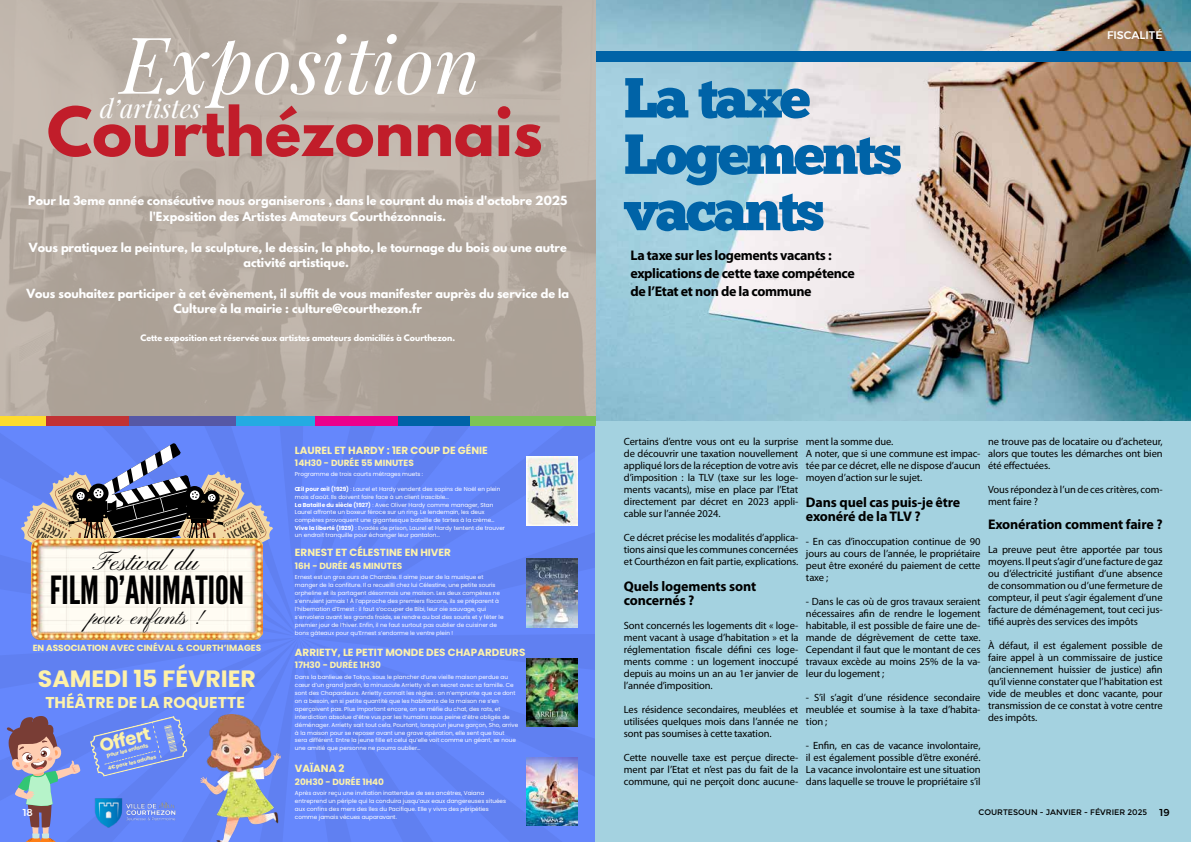
<style>
.page{position:relative;width:1191px;height:842px;background:#fff}
.page>*{position:absolute;margin:0;border:0;box-sizing:border-box;transform-origin:0 0}
.t1{font:italic 78.7px "Playfair Display";color:#fff}
.t2{font:700 60.1px "League Spartan";color:#c11d2a}
.t3{font:56.3px/56.4px "Chunk Five";letter-spacing:-.05em;color:#0063a7}
.t4{font:38.7px "League Gothic";color:#000}
.t5{font:26.7px "Pinyon Script";color:#000}
.t6{font:italic 25.9px "Playfair Display";color:#fff}
.t7{font:700 23.6px "Poppins";color:#fef1a8}
.t8{font:22px "Pinyon Script";color:#000}
.t9{font:700 18.2px "Poppins";color:#fdf2ab}
.t10{font:700 15.7px "Poppins";color:#fdf2ab}
.t11{font:700 14px/14px "Myriad Pro";letter-spacing:-.02em;color:#000}
.t12{font:700 11.2px/15.4px "League Spartan";color:#fff;text-align:center}
.t13{font:500 11px "Montserrat";color:#fff}
.t14{font:10.5px/12px "Myriad Pro";letter-spacing:-.01em;color:#000;text-align:justify}
.t15{font:700 10.4px "Poppins";color:#fdf2ab}
.t16{font:500 10px "Montserrat";color:#fff}
.t17{font:500 10px "Montserrat";color:#000}
.t18{font:700 8.9px "Poppins";color:#fdf2ab}
.t19{font:8px "Montserrat";color:#000}
.t20{font:700 7.9px "League Spartan";color:#fff}
.t21{font:5.7px/8px "Poppins";color:#fff}
.t22{font:700 5.4px "Poppins";color:#fdf2ab}
.t23{font:700 5.2px "Poppins";color:#fdf2ab}
.s1{font-weight:700}
</style>
<div class="page">
<svg style="left:0;top:425px;width:595px;height:417px;background:#788fe0"></svg>
<img style="left:595px;top:0;width:596px;height:421px">
<div style="left:595px;top:421px;width:596px;height:421px;background:#a4d2e0"></div>
<div style="left:0;top:52px;width:1191px;height:10px;background:#0063a7"></div>
<svg style="left:0;top:0;width:595px;height:416px;background:#b6aba1"></svg>
<div style="left:0;top:416px;width:92px;height:9px;background:#fddb2e"></div>
<div style="left:46px;top:416px;width:125px;height:9px;background:#c13234"></div>
<div style="left:129px;top:416px;width:125px;height:9px;background:#5658a6"></div>
<div style="left:236px;top:416px;width:125px;height:9px;background:#24abe2"></div>
<div style="left:316px;top:416px;width:125px;height:9px;background:#ec008c"></div>
<div style="left:399px;top:416px;width:125px;height:9px;background:#0063a7"></div>
<div style="left:470px;top:416px;width:125px;height:9px;background:#7dc357"></div>
<h1 class="t1" style="left:121px;top:3px;width:361px">Exposition</h1>
<h3 class="t6" style="left:100px;top:88px;width:102px">d’artistes</h3>
<h2 class="t2" style="left:47px;top:85px;width:497px">Courthézonnais</h2>
<p class="t12" style="left:28px;top:193px;width:541px">Pour la 3eme année consécutive nous organiserons , dans le courant du mois d'octobre 2025 l'Exposition des Artistes Amateurs Courthézonnais.</p>
<p class="t12" style="left:29px;top:239px;width:539px">Vous pratiquez la peinture, la sculpture, le dessin, la photo, le tournage du bois ou une autre activité artistique.</p>
<p class="t12" style="left:26px;top:285px;width:544px">Vous souhaitez participer à cet évènement, il suffit de vous manifester auprès du service de la<br>Culture à la mairie : culture@courthezon.fr</p>
<p class="t20" style="left:140px;top:332px;width:316px">Cette exposition est réservée aux artistes amateurs domiciliés à Courthezon.</p>
<h3 class="t5" style="left:94px;top:547px;width:106px">Festival du</h3>
<h3 class="t4" style="left:50px;top:567px;width:196px">FILM D’ANIMATION</h3>
<h3 class="t8" style="left:90px;top:605px;width:116px">pour enfants !</h3>
<p class="t18" style="left:33px;top:643px;width:230px">EN ASSOCIATION AVEC CINÉVAL &amp; COURTH’IMAGES</p>
<h3 class="t7" style="left:38px;top:665px;width:220px">SAMEDI 15 FÉVRIER</h3>
<h3 class="t10" style="left:45px;top:693px;width:201px">THÉÂTRE DE LA ROQUETTE</h3>
<h3 class="t9" style="left:97px;top:736px;width:53px;rotate:-14deg">Offert</h3>
<p class="t22" style="left:106px;top:752px;width:44px;rotate:-14deg">pour les enfants</p>
<p class="t23" style="left:107px;top:765px;width:51px;rotate:-14deg">4€ pour les adultes</p>
<p class="t16" style="left:23px;top:804px;width:12px">18</p>
<p class="t15" style="left:295px;top:444px;width:194px">LAUREL ET HARDY : 1ER COUP DE GÉNIE</p>
<p class="t18" style="left:295px;top:457px;width:120px">14H30 - DURÉE 55 MINUTES</p>
<p class="t21" style="left:295px;top:470px;width:130px">Programme de trois courts métrages muets :</p>
<p class="t21" style="left:295px;top:486px;width:212px;line-height:7.6px"><span class="s1">Œil pour œil (1929)</span> : Laurel et Hardy vendent des sapins de Noël en plein mois d'août. Ils doivent faire face à un client irascible...<br><span class="s1">La Bataille du siècle (1927)</span> : Avec Oliver Hardy comme manager, Stan Laurel affronte un boxeur féroce sur un ring. Le lendemain, les deux compères provoquent une gigantesque bataille de tartes à la crème… <span class="s1">Vive la liberté (1929)</span> : Evadés de prison, Laurel et Hardy tentent de trouver un endroit tranquille pour échanger leur pantalon...</p>
<p class="t15" style="left:295px;top:546px;width:157px">ERNEST ET CÉLESTINE EN HIVER</p>
<p class="t18" style="left:295px;top:561px;width:109px">16H - DURÉE 45 MINUTES</p>
<p class="t21" style="left:295px;top:573px;width:210px">Ernest est un gros ours de Charabie. Il aime jouer de la musique et manger de la confiture. Il a recueilli chez lui Célestine, une petite souris orpheline et ils partagent désormais une maison. Les deux compères ne s’ennuient jamais ! À l’approche des premiers flocons, ils se préparent à l’hibernation d’Ernest : il faut s’occuper de Bibi, leur oie sauvage, qui s’envolera avant les grands froids, se rendre au bal des souris et y fêter le premier jour de l’hiver. Enfin, il ne faut surtout pas oublier de cuisiner de bons gâteaux pour qu’Ernest s’endorme le ventre plein !</p>
<p class="t15" style="left:295px;top:646px;width:232px">ARRIETY, LE PETIT MONDE DES CHAPARDEURS</p>
<p class="t18" style="left:295px;top:659px;width:87px">17H30 - DURÉE 1H30</p>
<p class="t21" style="left:295px;top:673px;width:225px">Dans la banlieue de Tokyo, sous le plancher d’une vieille maison perdue au cœur d’un grand jardin, la minuscule Arrietty vit en secret avec sa famille. Ce sont des Chapardeurs. Arrietty connaît les règles : on n’emprunte que ce dont on a besoin, en si petite quantité que les habitants de la maison ne s’en aperçoivent pas. Plus important encore, on se méfie du chat, des rats, et interdiction absolue d’être vus par les humains sous peine d’être obligés de déménager. Arrietty sait tout cela. Pourtant, lorsqu’un jeune garçon, Sho, arrive à la maison pour se reposer avant une grave opération, elle sent que tout sera différent. Entre la jeune fille et celui qu’elle voit comme un géant, se noue une amitié que personne ne pourra oublier…</p>
<p class="t15" style="left:295px;top:762px;width:51px">VAÏANA 2</p>
<p class="t18" style="left:295px;top:777px;width:91px">20H30 - DURÉE 1H40</p>
<p class="t21" style="left:295px;top:789px;width:213px">Après avoir reçu une invitation inattendue de ses ancêtres, Vaiana entreprend un périple qui la conduira jusqu’aux eaux dangereuses situées aux confins des mers des îles du Pacifique. Elle y vivra des péripéties comme jamais vécues auparavant.</p>
<h3 class="t3" style="left:624px;top:70px;width:280px">La taxe<br>Logements vacants</h3>
<h3 class="t11" style="left:630px;top:246px;width:226px;line-height:18px">La taxe sur les logements vacants : explications de cette taxe compétence de l’Etat et non de la commune</h3>
<p class="t13" style="left:1107px;top:26px;width:57px">FISCALITÉ</p>
<p class="t14" style="left:624px;top:435px;width:176px">Certains d’entre vous ont eu la surprise de découvrir une taxation nouvellement appliqué lors de la réception de votre avis d’imposition : la TLV (taxe sur les loge&shy;ments vacants), mise en place par l’Etat directement par décret en 2023 appli&shy;cable sur l’année 2024.</p>
<p class="t14" style="left:624px;top:531px;width:176px">Ce décret précise les modalités d’applica&shy;tions ainsi que les communes concernées et Courthézon en fait partie, explications.</p>
<h3 class="t11" style="left:624px;top:579px;width:134px">Quels logements sont concernés ?</h3>
<p class="t14" style="left:624px;top:619px;width:176px">Sont concernés les logements dit « loge&shy;ment vacant à usage d’habitation » et la réglementation fiscale défini ces loge&shy;ments comme : un logement inoccupé depuis au moins un an au 1er janvier de l’année d’imposition.</p>
<p class="t14" style="left:624px;top:703px;width:176px">Les résidence secondaires, meublées et utilisées quelques mois dans l’année ne sont pas soumises à cette taxation.</p>
<p class="t14" style="left:624px;top:751px;width:176px">Cette nouvelle taxe est perçue directe&shy;ment par l’Etat et n’est pas du fait de la commune, qui ne perçoit donc aucune-</p>
<p class="t14" style="left:806px;top:435px;width:176px;text-align:left">ment la somme due.<br>A noter, que si une commune est impac&shy;tée par ce décret, elle ne dispose d’aucun moyen d’action sur le sujet.</p>
<h3 class="t11" style="left:806px;top:495px;width:156px">Dans quel cas puis-je être exonéré de la TLV ?</h3>
<p class="t14" style="left:806px;top:535px;width:176px">- En cas d’inoccupation continue de 90 jours au cours de l’année, le propriétaire peut être exonéré du paiement de cette taxe ;</p>
<p class="t14" style="left:806px;top:595px;width:176px">- Dans le cas où de gros travaux seraient nécessaires afin de rendre le logement habitable, il est possible de faire une de&shy;mande de dégrèvement de cette taxe.<br>Cependant il faut que le montant de ces travaux excède au moins 25% de la va&shy;leur du logement ;</p>
<p class="t14" style="left:806px;top:691px;width:176px">- S’il s’agit d’une résidence secondaire meublée et soumise à la taxe d’habita&shy;tion ;</p>
<p class="t14" style="left:806px;top:739px;width:176px">- Enfin, en cas de vacance involontaire, il est également possible d’être exonéré.<br>La vacance involontaire est une situation dans laquelle se trouve le propriétaire s’il</p>
<p class="t14" style="left:988px;top:435px;width:176px">ne trouve pas de locataire ou d’acheteur, alors que toutes les démarches ont bien été effectuées.</p>
<p class="t14" style="left:988px;top:483px;width:176px">Vous répondez à l’un de ces critères, com&shy;ment faire ?</p>
<h3 class="t11" style="left:988px;top:517px;width:176px">Exonération comment faire ?</h3>
<p class="t14" style="left:988px;top:543px;width:176px">La preuve peut être apportée par tous moyens. Il peut s’agir d’une facture de gaz ou d’électricité justifiant d’une absence de consommation ou d’une fermeture de compteur, il peut s’agir également d’une facture de déménagement, tout ceci jus&shy;tifié auprès des services des impôts</p>
<p class="t14" style="left:988px;top:639px;width:176px">À défaut, il est également possible de faire appel à un commissaire de justice (anciennement huissier de justice) afin qu’il vienne constater que l’habitation est vide de meubles et donc vacante, pour transmission de ce constat à votre centre des impôts.</p>
<p class="t19" style="left:978px;top:808px;width:170px">COURTESOUN - JANVIER - FÉVRIER 2025</p>
<p class="t17" style="left:1159px;top:804px;width:12px">19</p>
</div>
